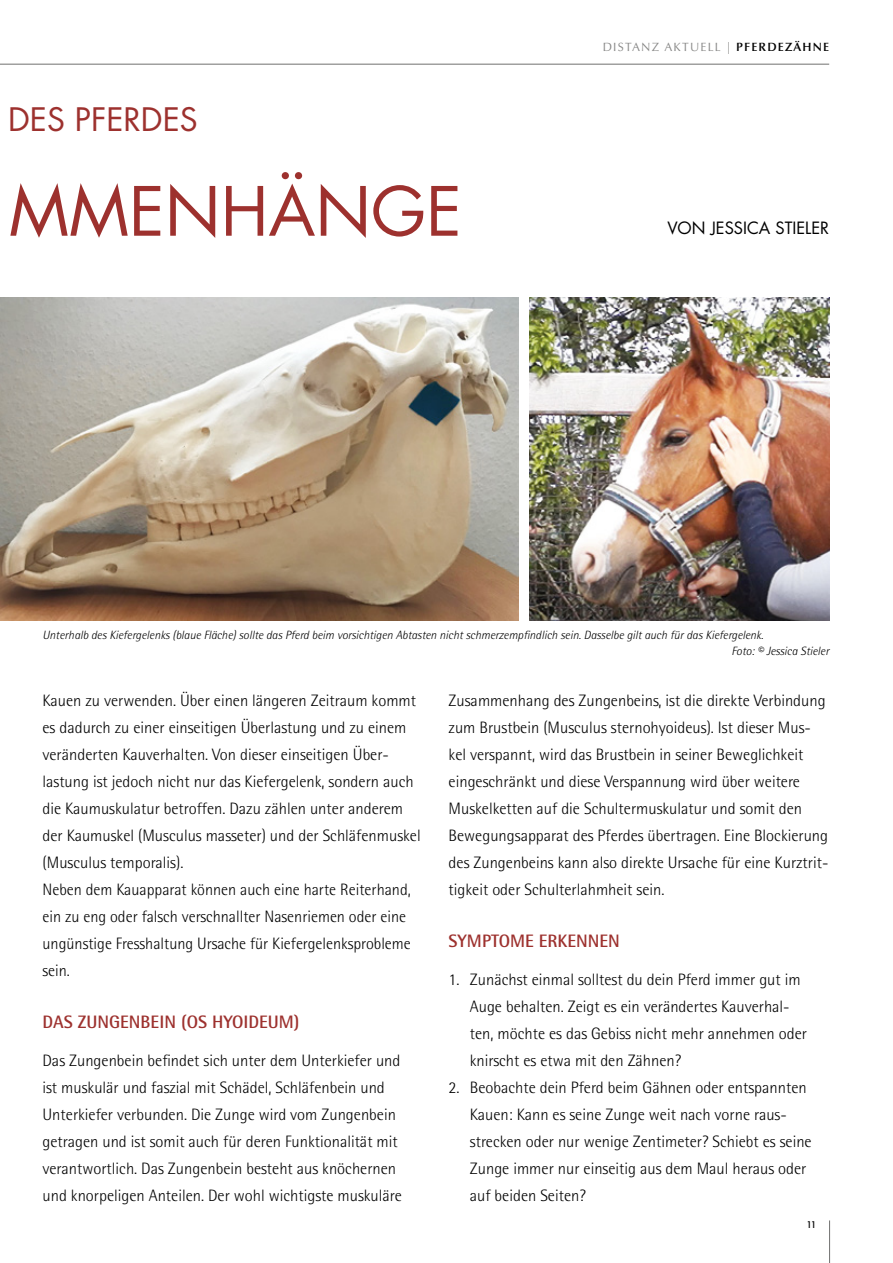
<style>
.page{position:relative;width:893px;height:1263px;background:#fff}
.page>*{position:absolute;margin:0;border:0;box-sizing:border-box;transform-origin:0 0}
.t1{font:66px "Futura";color:#9d312e}
.t2{font:31.5px "Futura";color:#9d312e}
.t3{font:700 18px "Rotis Semi Sans";color:#9d312e}
.t4{font:300 16.5px/27px "Rotis Semi Sans";color:#000}
.t5{font:16.5px "Futura";color:#000}
.t6{font:italic 300 12px/16.5px "Rotis Semi Sans";color:#000}
.t7{font:12px "Optima";letter-spacing:.1em;color:#878786}
.t8{font:500 9px "Futura";color:#000}
.s1{font-weight:600;color:#000}
</style>
<div class="page">
<hr style="left:829px;top:1220px;width:1px;height:43px;background:#70706f">
<hr style="left:0;top:64px;width:829px;height:1px;background:#70706f">
<img style="left:0;top:298px;width:519px;height:323px">
<img style="left:529px;top:298px;width:300px;height:323px">
<h2 class="t2" style="left:8px;top:99px;width:191px">DES PFERDES</h2>
<h1 class="t1" style="left:9px;top:169px;width:454px">MMENHÄNGE</h1>
<p class="t7" style="left:603px;top:40px;width:228px">DISTANZ AKTUELL | <span class="s1">PFERDEZÄHNE</span></p>
<p class="t5" style="left:667px;top:217px;width:163px">VON JESSICA STIELER</p>
<p class="t6" style="left:732px;top:626px;width:99px;text-indent:-689px">Unterhalb des Kiefergelenks (blaue Fläche) sollte das Pferd beim vorsichtigen Abtasten nicht schmerzempfindlich sein. Dasselbe gilt auch für das Kiefergelenk.<br>Foto: © Jessica Stieler</p>
<p class="t4" style="left:43px;top:687px;width:380px">Kauen zu verwenden. Über einen längeren Zeitraum kommt es dadurch zu einer einseitigen Überlastung und zu einem veränderten Kauverhalten. Von dieser einseitigen Über&shy;lastung ist jedoch nicht nur das Kiefergelenk, sondern auch die Kaumuskulatur betroffen. Dazu zählen unter anderem der Kaumuskel (Musculus masseter) und der Schläfenmuskel (Musculus temporalis).<br>Neben dem Kauapparat können auch eine harte Reiterhand, ein zu eng oder falsch verschnallter Nasenriemen oder eine ungünstige Fresshaltung Ursache für Kiefergelenksprobleme sein.</p>
<p class="t3" style="left:43px;top:1011px;width:258px">DAS ZUNGENBEIN (OS HYOIDEUM)</p>
<p class="t4" style="left:43px;top:1047px;width:361px">Das Zungenbein befindet sich unter dem Unterkiefer und ist muskulär und faszial mit Schädel, Schläfenbein und Unterkiefer verbunden. Die Zunge wird vom Zungenbein getragen und ist somit auch für deren Funktionalität mit verantwortlich. Das Zungenbein besteht aus knöchernen und knorpeligen Anteilen. Der wohl wichtigste muskuläre</p>
<p class="t4" style="left:449px;top:687px;width:381px">Zusammenhang des Zungenbeins, ist die direkte Verbindung zum Brustbein (Musculus sternohyoideus). Ist dieser Mus&shy;kel verspannt, wird das Brustbein in seiner Beweglichkeit eingeschränkt und diese Verspannung wird über weitere Muskelketten auf die Schultermuskulatur und somit den Bewegungsapparat des Pferdes übertragen. Eine Blockierung des Zungenbeins kann also direkte Ursache für eine Kurztrit&shy;tigkeit oder Schulterlahmheit sein.</p>
<p class="t3" style="left:449px;top:930px;width:173px">SYMPTOME ERKENNEN</p>
<p class="t4" style="left:470px;top:966px;width:339px;text-indent:-21px">1. Zunächst einmal solltest du dein Pferd immer gut im Auge behalten. Zeigt es ein verändertes Kauverhal&shy;ten, möchte es das Gebiss nicht mehr annehmen oder knirscht es etwa mit den Zähnen?</p>
<p class="t4" style="left:470px;top:1074px;width:343px;text-indent:-21px">2. Beobachte dein Pferd beim Gähnen oder entspannten Kauen: Kann es seine Zunge weit nach vorne raus&shy;strecken oder nur wenige Zentimeter? Schiebt es seine Zunge immer nur einseitig aus dem Maul heraus oder auf beiden Seiten?</p>
<p class="t8" style="left:807px;top:1218px;width:11px">11</p>
</div>
